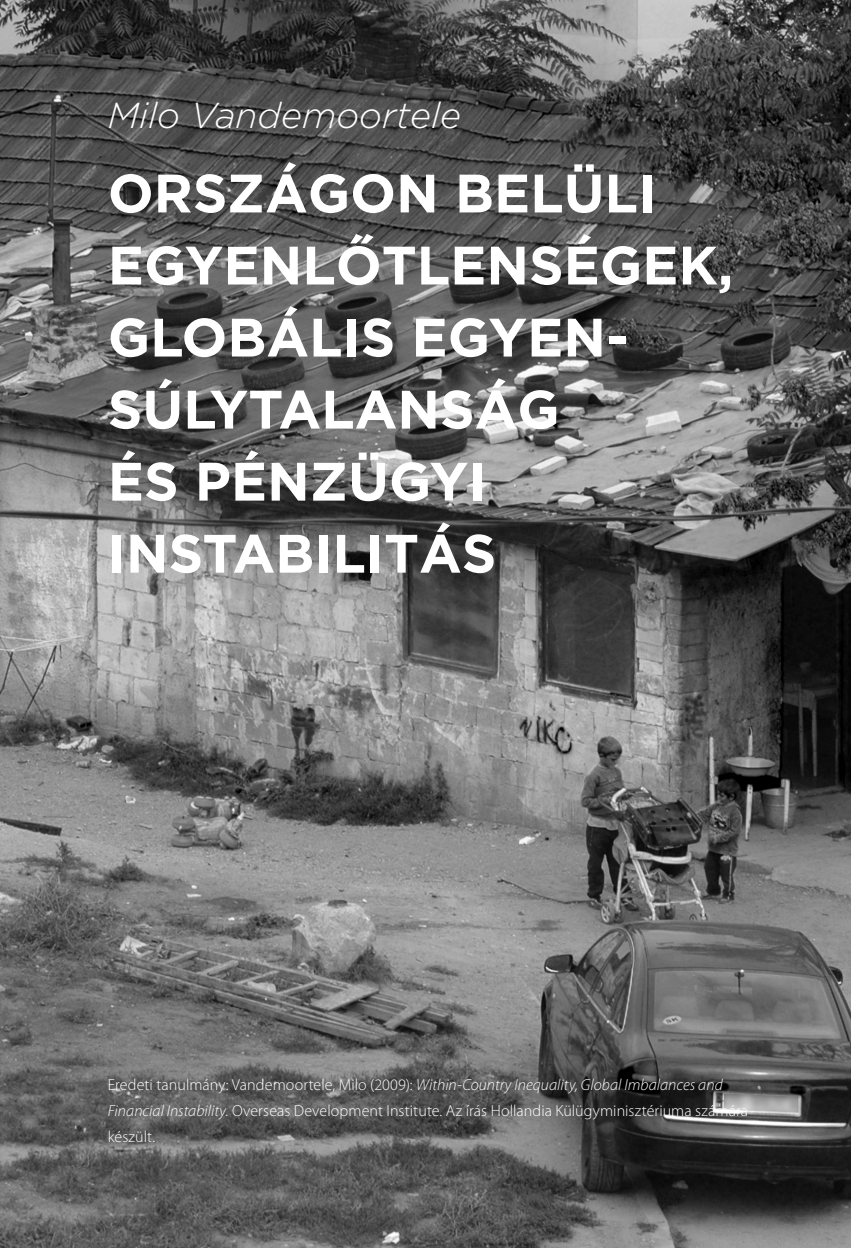
<style>
.page{position:relative;width:851px;height:1248px;background:#fff}
.page>*{position:absolute;margin:0;border:0;box-sizing:border-box;transform-origin:0 0}
.cim1{font:700 54px/72px "Gotham";color:#fff}
.szerzo{font:italic 300 36px "Gotham";color:#fff}
.labjegyzet{font:300 16px/26px "Myriad Pro";letter-spacing:.005em;color:#fff}
.s1{font-style:italic}
</style>
<div class="page">
<img style="left:0;top:0;width:850px;height:1247px">
<p class="szerzo" style="left:108px;top:95px;width:355px">Milo Vandemoortele</p>
<p class="cim1" style="left:108px;top:156px;width:627px">ORSZÁGON BELÜLI<br>EGYENLŐTLENSÉGEK,<br>GLOBÁLIS EGYEN-<br>SÚLYTALANSÁG<br>ÉS PÉNZÜGYI<br>INSTABILITÁS</p>
<p class="labjegyzet" style="left:108px;top:1071px;width:641px">Eredeti tanulmány: Vandemoortele, Milo (2009): <span class="s1">Within-Country Inequality, Global Imbalances and<br>Financial Instability.</span> Overseas Development Institute. Az írás Hollandia Külügyminisztériuma számára készült.</p>
</div>
